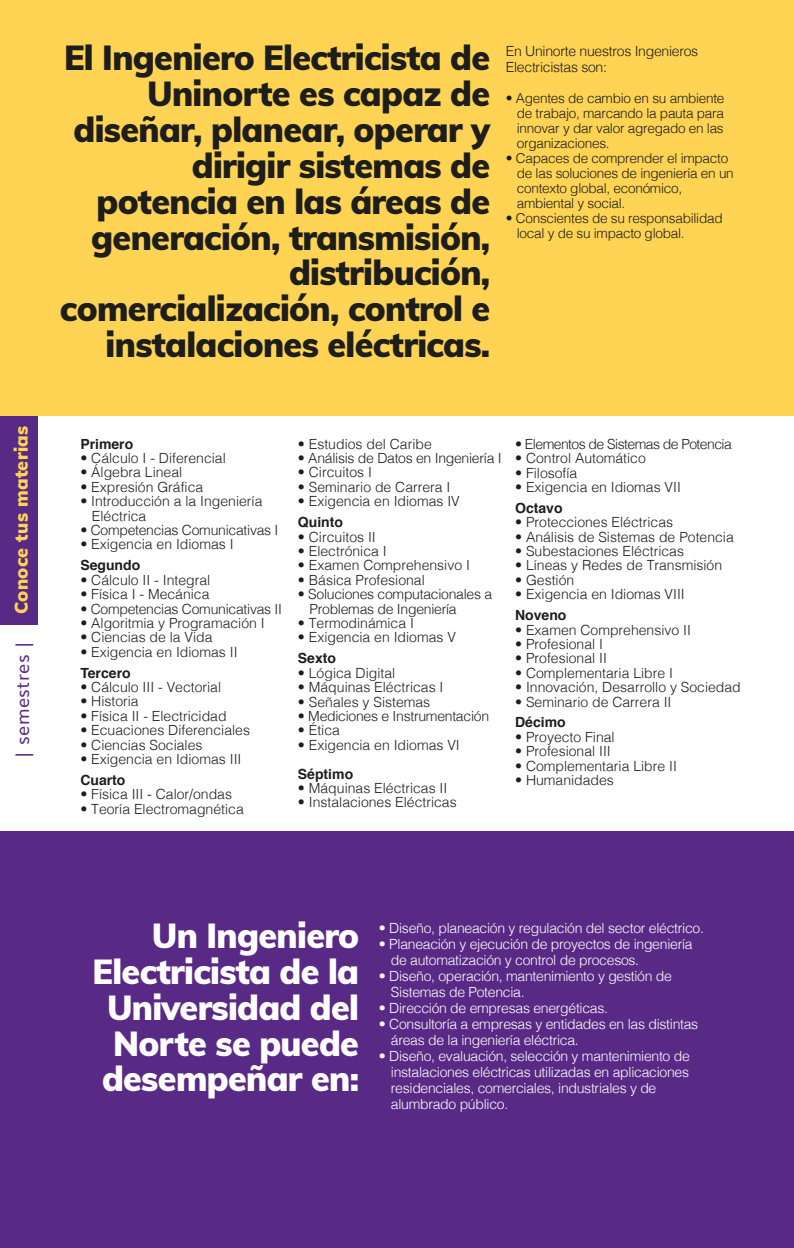
<style>
.page{position:relative;width:794px;height:1248px;background:#fff}
.page>*{position:absolute;margin:0;border:0;box-sizing:border-box;transform-origin:0 0}
.t1{font:900 34px/35.8px "Muli";letter-spacing:-.02em;color:#1d1d1b;text-align:right}
.t2{font:900 34px/35.8px "Muli";letter-spacing:-.02em;color:#fff;text-align:right}
.t3{font:900 18px "Muli";letter-spacing:.02em;color:#ffd354}
.t4{font:18px "Muli";letter-spacing:.02em;color:#582a85}
.t5{font:300 14px/14.4px "Helvetica";color:#1d1d1b}
.t6{font:300 14px/16px "Helvetica";letter-spacing:-.02em;color:#fff}
.t7{font:300 14px/16px "Helvetica";letter-spacing:-.02em;color:#1d1d1b}
.t8{font:700 14px "Helvetica";color:#1d1d1b}
.t9{font:300 14px "Helvetica";letter-spacing:-.04em;color:#1d1d1b}
.t10{font:300 13.6px/15px "Helvetica";letter-spacing:-.02em;color:#1d1d1b}
</style>
<div class="page">
<div style="left:0;top:0;width:794px;height:416px;background:#ffd354"></div>
<div style="left:0;top:831px;width:794px;height:416px;background:#582a85"></div>
<div style="left:0;top:416px;width:37px;height:209px;background:#582a85"></div>
<p class="t3" style="left:8px;top:614px;width:190px;rotate:-90deg">Conoce tus materias</p>
<p class="t4" style="left:8px;top:759px;width:120px;rotate:-90deg">| semestres |</p>
<h1 class="t1" style="left:60px;top:39px;width:432px">El Ingeniero Electricista de<br>Uninorte es capaz de diseñar, planear, operar y dirigir sistemas de potencia en las áreas de generación, transmisión, distribución, comercialización, control e instalaciones eléctricas.</h1>
<p class="t7" style="left:506px;top:42px;width:194px">En Uninorte nuestros Ingenieros<br>Electricistas son:</p>
<p class="t10" style="left:517px;top:89px;width:209px;text-align:justify;text-indent:-11px">• Agentes de cambio en su ambiente de trabajo, marcando la pauta para innovar y dar valor agregado en las organizaciones.</p>
<p class="t10" style="left:517px;top:149px;width:218px;text-indent:-11px">• Capaces de comprender el impacto de las soluciones de ingeniería en un contexto global, económico, ambiental y social.</p>
<p class="t10" style="left:517px;top:209px;width:207px;text-indent:-11px">• Conscientes de su responsabilidad local y de su impacto global.</p>
<p class="t8" style="left:80px;top:432px;width:54px">Primero</p>
<p class="t5" style="left:80px;top:450px;width:147px">• Cálculo I - Diferencial</p>
<p class="t5" style="left:80px;top:464px;width:103px">• Álgebra Lineal</p>
<p class="t5" style="left:80px;top:478px;width:124px">• Expresión Gráfica</p>
<p class="t5" style="left:92px;top:493px;width:172px;text-indent:-12px">• Introducción a la Ingeniería<br>Eléctrica</p>
<p class="t7" style="left:80px;top:521px;width:200px">• Competencias Comunicativas I</p>
<p class="t5" style="left:80px;top:536px;width:155px">• Exigencia en Idiomas I</p>
<p class="t8" style="left:80px;top:554px;width:61px">Segundo</p>
<p class="t5" style="left:80px;top:571px;width:131px">• Cálculo II - Integral</p>
<p class="t5" style="left:80px;top:586px;width:131px">• Física I - Mecánica</p>
<p class="t7" style="left:80px;top:599px;width:203px">• Competencias Comunicativas II</p>
<p class="t5" style="left:80px;top:614px;width:186px">• Algoritmia y Programación I</p>
<p class="t5" style="left:80px;top:629px;width:134px">• Ciencias de la Vida</p>
<p class="t5" style="left:80px;top:643px;width:159px">• Exigencia en Idiomas II</p>
<p class="t8" style="left:80px;top:661px;width:52px">Tercero</p>
<p class="t5" style="left:80px;top:678px;width:142px">• Cálculo III - Vectorial</p>
<p class="t5" style="left:80px;top:693px;width:60px">• Historia</p>
<p class="t5" style="left:80px;top:707px;width:148px">• Física II - Electricidad</p>
<p class="t5" style="left:80px;top:722px;width:171px">• Ecuaciones Diferenciales</p>
<p class="t5" style="left:80px;top:736px;width:124px">• Ciencias Sociales</p>
<p class="t5" style="left:80px;top:750px;width:163px">• Exigencia en Idiomas III</p>
<p class="t8" style="left:80px;top:768px;width:47px">Cuarto</p>
<p class="t5" style="left:80px;top:786px;width:153px">• Física III - Calor/ondas</p>
<p class="t5" style="left:80px;top:800px;width:165px">• Teoría Electromagnética</p>
<p class="t5" style="left:298px;top:435px;width:135px">• Estudios del Caribe</p>
<p class="t7" style="left:298px;top:449px;width:205px">• Análisis de Datos en Ingeniería I</p>
<p class="t5" style="left:298px;top:464px;width:75px">• Circuitos I</p>
<p class="t5" style="left:298px;top:478px;width:154px">• Seminario de Carrera I</p>
<p class="t5" style="left:298px;top:493px;width:163px">• Exigencia en Idiomas IV</p>
<p class="t8" style="left:298px;top:511px;width:47px">Quinto</p>
<p class="t5" style="left:298px;top:528px;width:79px">• Circuitos II</p>
<p class="t5" style="left:298px;top:542px;width:90px">• Electrónica I</p>
<p class="t5" style="left:298px;top:557px;width:173px">• Examen Comprehensivo I</p>
<p class="t5" style="left:298px;top:571px;width:128px">• Básica Profesional</p>
<p class="t7" style="left:309px;top:586px;width:184px;line-height:14.4px;text-indent:-12px">• Soluciones computacionales a<br>Problemas de Ingeniería</p>
<p class="t5" style="left:298px;top:615px;width:117px">• Termodinámica I</p>
<p class="t5" style="left:298px;top:629px;width:159px">• Exigencia en Idiomas V</p>
<p class="t8" style="left:298px;top:647px;width:40px">Sexto</p>
<p class="t5" style="left:298px;top:664px;width:99px">• Lógica Digital</p>
<p class="t5" style="left:298px;top:679px;width:147px">• Máquinas Eléctricas I</p>
<p class="t5" style="left:298px;top:693px;width:134px">• Señales y Sistemas</p>
<p class="t7" style="left:298px;top:707px;width:193px">• Mediciones e Instrumentación</p>
<p class="t5" style="left:298px;top:722px;width:44px">• Ética</p>
<p class="t5" style="left:298px;top:736px;width:163px">• Exigencia en Idiomas VI</p>
<p class="t8" style="left:298px;top:762px;width:57px">Séptimo</p>
<p class="t5" style="left:298px;top:779px;width:151px">• Máquinas Eléctricas II</p>
<p class="t5" style="left:298px;top:794px;width:160px">• Instalaciones Eléctricas</p>
<p class="t9" style="left:515px;top:432px;width:218px">• Elementos de Sistemas de Potencia</p>
<p class="t5" style="left:515px;top:450px;width:132px">• Control Automático</p>
<p class="t5" style="left:515px;top:464px;width:64px">• Filosofía</p>
<p class="t5" style="left:515px;top:479px;width:167px">• Exigencia en Idiomas VII</p>
<p class="t8" style="left:515px;top:496px;width:49px">Octavo</p>
<p class="t5" style="left:515px;top:514px;width:159px">• Protecciones Eléctricas</p>
<p class="t5" style="left:515px;top:528px;width:220px">• Análisis de Sistemas de Potencia</p>
<p class="t5" style="left:515px;top:543px;width:170px">• Subestaciones Eléctricas</p>
<p class="t5" style="left:515px;top:557px;width:208px">• Líneas y Redes de Transmisión</p>
<p class="t5" style="left:515px;top:571px;width:61px">• Gestión</p>
<p class="t5" style="left:515px;top:586px;width:171px">• Exigencia en Idiomas VIII</p>
<p class="t8" style="left:515px;top:604px;width:53px">Noveno</p>
<p class="t5" style="left:515px;top:621px;width:177px">• Examen Comprehensivo II</p>
<p class="t5" style="left:515px;top:635px;width:89px">• Profesional I</p>
<p class="t5" style="left:515px;top:650px;width:93px">• Profesional II</p>
<p class="t5" style="left:515px;top:664px;width:159px">• Complementaria Libre I</p>
<p class="t5" style="left:515px;top:679px;width:227px">• Innovación, Desarrollo y Sociedad</p>
<p class="t5" style="left:515px;top:693px;width:158px">• Seminario de Carrera II</p>
<p class="t8" style="left:515px;top:711px;width:52px">Décimo</p>
<p class="t5" style="left:515px;top:728px;width:101px">• Proyecto Final</p>
<p class="t5" style="left:515px;top:743px;width:97px">• Profesional III</p>
<p class="t5" style="left:515px;top:757px;width:163px">• Complementaria Libre II</p>
<p class="t5" style="left:515px;top:771px;width:100px">• Humanidades</p>
<h1 class="t2" style="left:93px;top:916px;width:268px">Un Ingeniero<br>Electricista de la<br>Universidad del<br>Norte se puede desempeñar en:</h1>
<p class="t6" style="left:379px;top:919px;width:326px">• Diseño, planeación y regulación del sector eléctrico.</p>
<p class="t6" style="left:391px;top:935px;width:303px;text-indent:-12px">• Planeación y ejecución de proyectos de ingeniería de automatización y control de procesos.</p>
<p class="t6" style="left:391px;top:967px;width:282px;text-indent:-12px">• Diseño, operación, mantenimiento y gestión de<br>Sistemas de Potencia.</p>
<p class="t6" style="left:379px;top:999px;width:231px">• Dirección de empresas energéticas.</p>
<p class="t6" style="left:391px;top:1015px;width:309px;text-indent:-12px">• Consultoría a empresas y entidades en las distintas áreas de la ingeniería eléctrica.</p>
<p class="t6" style="left:391px;top:1047px;width:300px;text-indent:-12px">• Diseño, evaluación, selección y mantenimiento de instalaciones eléctricas utilizadas en aplicaciones residenciales, comerciales, industriales y de alumbrado público.</p>
</div>
